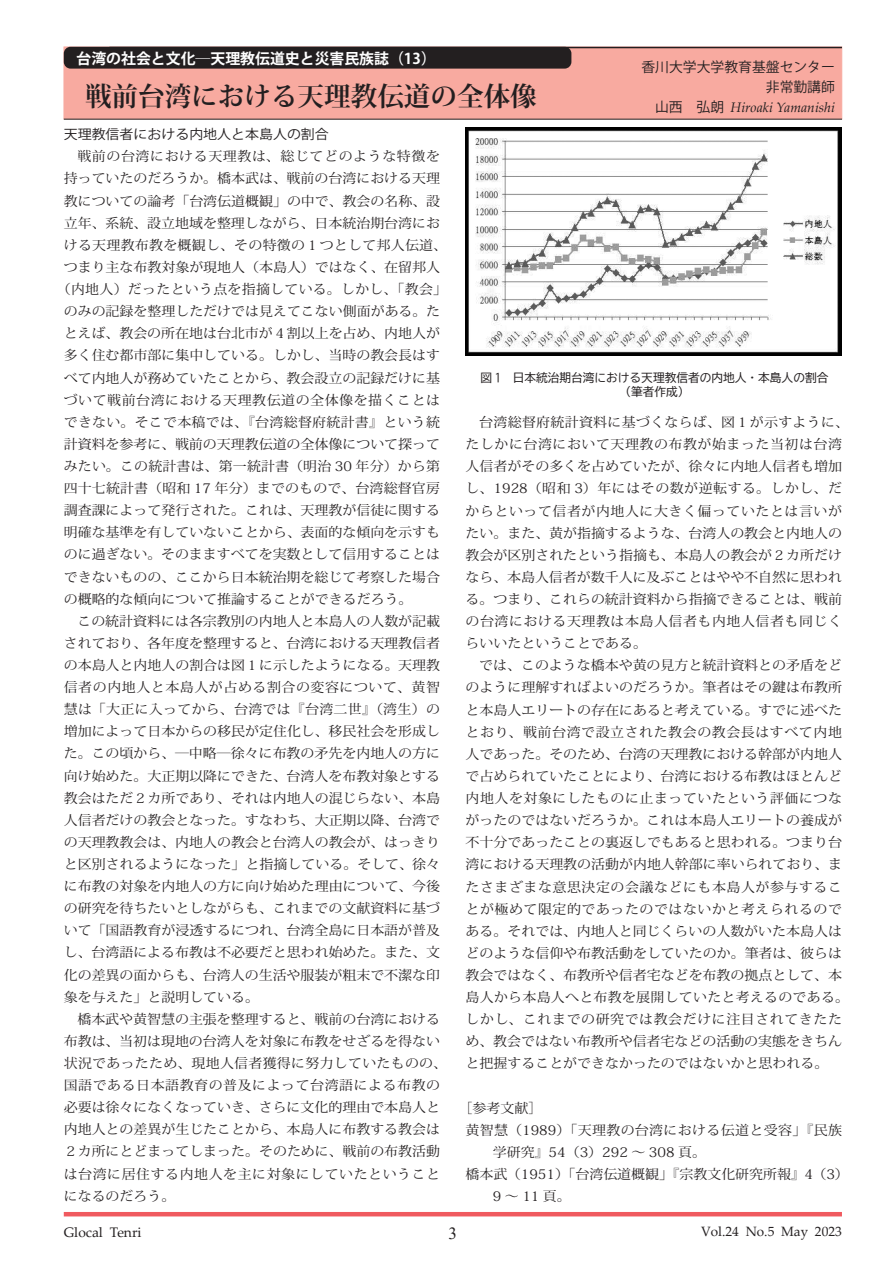
<style>
.page{position:relative;width:893px;height:1263px;background:#fff}
.page>*{position:absolute;margin:0;border:0;box-sizing:border-box;transform-origin:0 0}
.t1{font:700 26.55px "Koz Min Pr 6 N";color:#231f20}
.t2{font:16.95px "Times New Roman";color:#231f20}
.t3{font:700 14.85px "Koz Go Pr 6 N";color:#fff}
.t4{font:italic 13.8px "Palatino Linotype";color:#231f20}
.t5{font:13.8px/20.2px "Koz Go Pr 6 N";color:#231f20;text-align:right}
.t6{font:13.8px "Palatino Linotype";color:#231f20}
.t7{font:13.5px "Palatino Linotype";color:#231f20}
.t8{font:13.35px/22px "Koz Min Pr 6 N";color:#231f20;scale:1.05 1}
.t9{font:13.35px "Koz Min Pr 6 N";letter-spacing:.02em;color:#231f20;scale:1.05 1}
.t10{font:13.35px "Koz Min Pr 6 N";letter-spacing:.04em;color:#231f20;scale:1.05 1}
.t11{font:13.35px "Koz Min Pr 6 N";letter-spacing:.025em;color:#231f20;scale:1.05 1}
.t12{font:13.35px "Koz Min Pr 6 N";letter-spacing:.045em;color:#231f20;scale:1.05 1}
.t13{font:13.35px "Koz Go Pr 6 N";color:#231f20;scale:1.05 1}
.t14{font:11.7px/13.8px "BIZ UD Gothic";color:#231f20;text-align:center}
.s1{font-family:"Koz Go Pr 6 N";font-style:normal}
</style>
<div class="page">
<hr style="left:64px;top:1212px;width:778px;height:4px;background:#f05a5f">
<div style="left:64px;top:47px;width:778px;height:72px;background:#f8aaa0;border:1px solid #f8aaa0"></div>
<hr style="left:64px;top:119px;width:778px;height:1px;background:#231f20">
<hr style="left:109px;top:47px;width:733px;height:1px;background:#231f20">
<div style="left:64px;top:47px;width:507px;height:22px;background:#231f20;border-radius:7px"></div>
<img style="left:466px;top:128px;width:376px;height:227px">
<p class="t3" style="left:77px;top:50px;width:361px">台湾の社会と文化─天理教伝道史と災害民族誌（13）</p>
<h1 class="t1" style="left:85px;top:81px;width:453px">戦前台湾における天理教伝道の全体像</h1>
<p class="t5" style="left:641px;top:57px;width:195px">香川大学大学教育基盤センター非常勤講師</p>
<p class="t4" style="left:655px;top:97px;width:181px"><span class="s1">山西　弘朗</span> Hiroaki Yamanishi</p>
<p class="t13" style="left:64px;top:127px;width:254px">天理教信者における内地人と本島人の割合</p>
<p class="t12" style="left:77px;top:149px;width:347px">戦前の台湾における天理教は、総じてどのような特徴を</p>
<p class="t8" style="left:64px;top:168px;width:360px">持っていたのだろうか。橋本武は、戦前の台湾における天理</p>
<p class="t8" style="left:64px;top:190px;width:360px">教についての論考「台湾伝道概観」の中で、教会の名称、設</p>
<p class="t8" style="left:64px;top:212px;width:360px">立年、系統、設立地域を整理しながら、日本統治期台湾にお</p>
<p class="t9" style="left:64px;top:237px;width:367px">ける天理教布教を概観し、その特徴の１つとして邦人伝道、</p>
<p class="t8" style="left:64px;top:256px;width:360px">つまり主な布教対象が現地人（本島人）ではなく、在留邦人</p>
<p class="t9" style="left:57px;top:282px;width:373px">（内地人）だったという点を指摘している。しかし、「教会」</p>
<p class="t8" style="left:64px;top:301px;width:360px">のみの記録を整理しただけでは見えてこない側面がある。た</p>
<p class="t8" style="left:64px;top:323px;width:360px">とえば、教会の所在地は台北市が４割以上を占め、内地人が</p>
<p class="t8" style="left:64px;top:345px;width:360px">多く住む都市部に集中している。しかし、当時の教会長はす</p>
<p class="t8" style="left:64px;top:367px;width:360px">べて内地人が務めていたことから、教会設立の記録だけに基</p>
<p class="t10" style="left:64px;top:392px;width:360px">づいて戦前台湾における天理教伝道の全体像を描くことは</p>
<p class="t9" style="left:64px;top:414px;width:360px">できない。そこで本稿では、『台湾総督府統計書』という統</p>
<p class="t8" style="left:64px;top:433px;width:360px">計資料を参考に、戦前の天理教伝道の全体像について探って</p>
<p class="t8" style="left:64px;top:455px;width:360px">みたい。この統計書は、第一統計書（明治 30 年分）から第</p>
<p class="t8" style="left:64px;top:477px;width:360px">四十七統計書（昭和 17 年分）までのもので、台湾総督官房</p>
<p class="t8" style="left:64px;top:499px;width:360px">調査課によって発行された。これは、天理教が信徒に関する</p>
<p class="t8" style="left:64px;top:522px;width:360px">明確な基準を有していないことから、表面的な傾向を示すも</p>
<p class="t8" style="left:64px;top:544px;width:360px">のに過ぎない。そのまますべてを実数として信用することは</p>
<p class="t8" style="left:64px;top:566px;width:360px">できないものの、ここから日本統治期を総じて考察した場合</p>
<p class="t8" style="left:64px;top:588px;width:334px">の概略的な傾向について推論することができるだろう。</p>
<p class="t8" style="left:77px;top:610px;width:347px">この統計資料には各宗教別の内地人と本島人の人数が記載</p>
<p class="t8" style="left:64px;top:632px;width:360px">されており、各年度を整理すると、台湾における天理教信者</p>
<p class="t8" style="left:64px;top:654px;width:360px">の本島人と内地人の割合は図１に示したようになる。天理教</p>
<p class="t10" style="left:64px;top:680px;width:360px">信者の内地人と本島人が占める割合の変容について、黄智</p>
<p class="t9" style="left:64px;top:702px;width:360px">慧は「大正に入ってから、台湾では『台湾二世』（湾生）の</p>
<p class="t8" style="left:64px;top:721px;width:360px">増加によって日本からの移民が定住化し、移民社会を形成し</p>
<p class="t8" style="left:64px;top:743px;width:360px">た。この頃から、―中略―徐々に布教の矛先を内地人の方に</p>
<p class="t8" style="left:64px;top:765px;width:360px">向け始めた。大正期以降にできた、台湾人を布教対象とする</p>
<p class="t8" style="left:64px;top:787px;width:360px">教会はただ２カ所であり、それは内地人の混じらない、本島</p>
<p class="t8" style="left:64px;top:809px;width:360px">人信者だけの教会となった。すなわち、大正期以降、台湾で</p>
<p class="t8" style="left:64px;top:831px;width:360px">の天理教教会は、内地人の教会と台湾人の教会が、はっきり</p>
<p class="t8" style="left:64px;top:853px;width:360px">と区別されるようになった」と指摘している。そして、徐々</p>
<p class="t8" style="left:64px;top:875px;width:360px">に布教の対象を内地人の方に向け始めた理由について、今後</p>
<p class="t8" style="left:64px;top:897px;width:360px">の研究を待ちたいとしながらも、これまでの文献資料に基づ</p>
<p class="t8" style="left:64px;top:920px;width:360px">いて「国語教育が浸透するにつれ、台湾全島に日本語が普及</p>
<p class="t8" style="left:64px;top:942px;width:360px">し、台湾語による布教は不必要だと思われ始めた。また、文</p>
<p class="t8" style="left:64px;top:964px;width:360px">化の差異の面からも、台湾人の生活や服装が粗末で不潔な印</p>
<p class="t8" style="left:64px;top:986px;width:188px">象を与えた」と説明している。</p>
<p class="t8" style="left:77px;top:1008px;width:347px">橋本武や黄智慧の主張を整理すると、戦前の台湾における</p>
<p class="t8" style="left:64px;top:1030px;width:360px">布教は、当初は現地の台湾人を対象に布教をせざるを得ない</p>
<p class="t9" style="left:64px;top:1055px;width:367px">状況であったため、現地人信者獲得に努力していたものの、</p>
<p class="t10" style="left:64px;top:1078px;width:360px">国語である日本語教育の普及によって台湾語による布教の</p>
<p class="t8" style="left:64px;top:1096px;width:360px">必要は徐々になくなっていき、さらに文化的理由で本島人と</p>
<p class="t8" style="left:64px;top:1119px;width:360px">内地人との差異が生じたことから、本島人に布教する教会は</p>
<p class="t8" style="left:64px;top:1141px;width:360px">２カ所にとどまってしまった。そのために、戦前の布教活動</p>
<p class="t10" style="left:64px;top:1166px;width:360px">は台湾に居住する内地人を主に対象にしていたということ</p>
<p class="t8" style="left:64px;top:1185px;width:108px">になるのだろう。</p>
<p class="t14" style="left:480px;top:371px;width:349px">図 1　日本統治期台湾における天理教信者の内地人・本島人の割合（筆者作成）</p>
<p class="t8" style="left:466px;top:411px;width:367px;text-indent:14px">台湾総督府統計資料に基づくならば、図１が示すように、たしかに台湾において天理教の布教が始まった当初は台湾人信者がその多くを占めていたが、徐々に内地人信者も増加し、1928（昭和 3）年にはその数が逆転する。しかし、だからといって信者が内地人に大きく偏っていたとは言いがたい。また、黄が指摘するような、台湾人の教会と内地人の教会が区別されたという指摘も、本島人の教会が２カ所だけなら、本島人信者が数千人に及ぶことはやや不自然に思われる。つまり、これらの統計資料から指摘できることは、戦前の台湾における天理教は本島人信者も内地人信者も同じくらいいたということである。</p>
<p class="t8" style="left:466px;top:655px;width:367px;text-indent:14px">では、このような橋本や黄の見方と統計資料との矛盾をどのように理解すればよいのだろうか。筆者はその鍵は布教所と本島人エリートの存在にあると考えている。すでに述べたとおり、戦前台湾で設立された教会の教会長はすべて内地人であった。そのため、台湾の天理教における幹部が内地人で占められていたことにより、台湾における布教はほとんど内地人を対象にしたものに止まっていたという評価につながったのではないだろうか。これは本島人エリートの養成が不十分であったことの裏返しでもあると思われる。つまり台湾における天理教の活動が内地人幹部に率いられており、またさまざまな意思決定の会議などにも本島人が参与することが極めて限定的であったのではないかと考えられるのである。それでは、内地人と同じくらいの人数がいた本島人はどのような信仰や布教活動をしていたのか。筆者は、彼らは教会ではなく、布教所や信者宅などを布教の拠点として、本島人から本島人へと布教を展開していたと考えるのである。しかし、これまでの研究では教会だけに注目されてきたため、教会ではない布教所や信者宅などの活動の実態をきちんと把握することができなかったのではないかと思われる。</p>
<p class="t8" style="left:459px;top:1097px;width:81px">［参考文献］</p>
<p class="t11" style="left:466px;top:1122px;width:360px">黄智慧（1989）「天理教の台湾における伝道と受容」『民族</p>
<p class="t8" style="left:493px;top:1141px;width:204px">学研究』54（3）292 ～ 308 頁。</p>
<p class="t8" style="left:466px;top:1163px;width:367px">橋本武（1951）「台湾伝道概観」『宗教文化研究所報』4（3）</p>
<p class="t8" style="left:493px;top:1185px;width:76px">9～11頁。</p>
<p class="t6" style="left:64px;top:1222px;width:79px">Glocal Tenri</p>
<p class="t2" style="left:449px;top:1221px;width:10px">3</p>
<p class="t7" style="left:701px;top:1222px;width:142px">Vol.24 No.5 May 2023</p>
</div>
